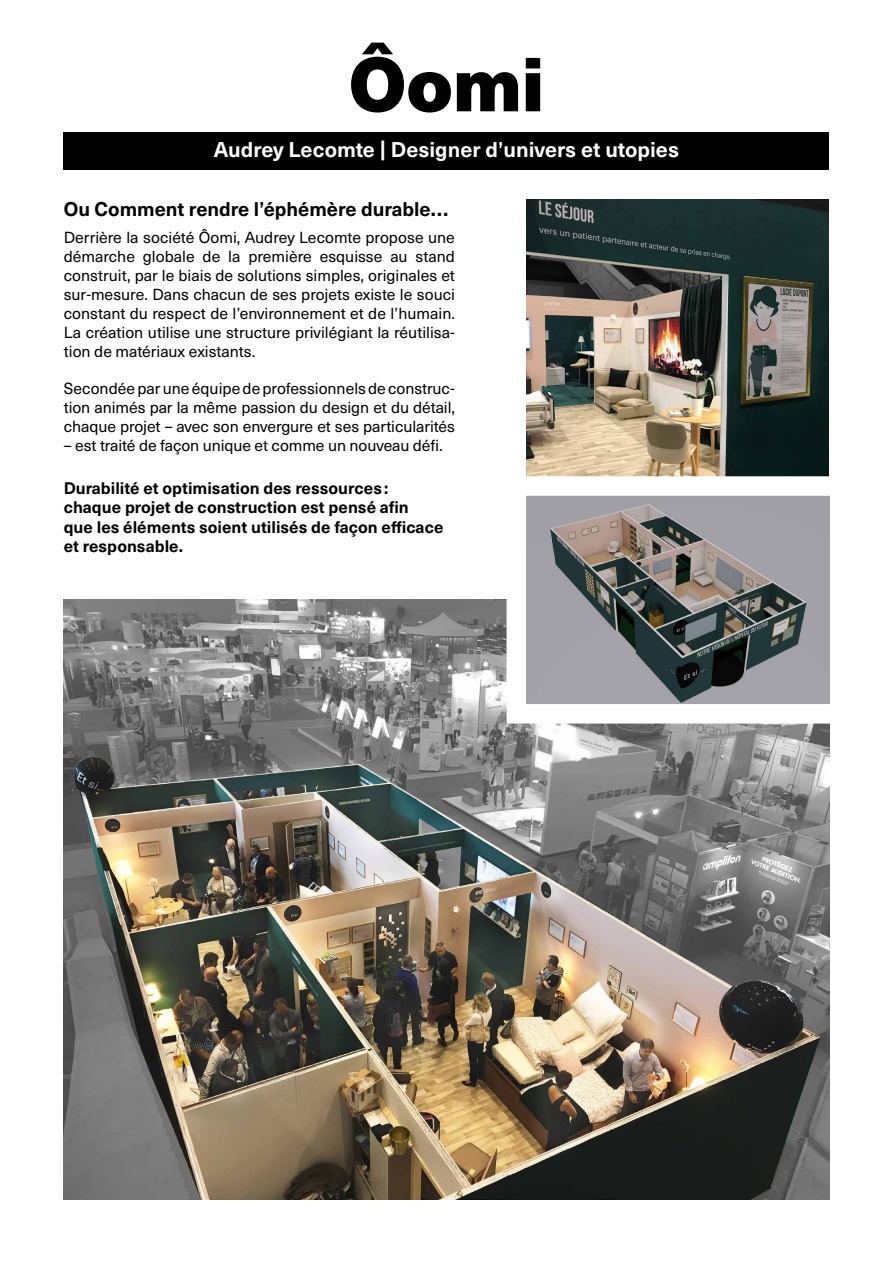
<style>
.page{position:relative;width:893px;height:1263px;background:#fff}
.page>*{position:absolute;margin:0;border:0;box-sizing:border-box;transform-origin:0 0}
.t1{font:900 75px "Neue Haas Unica Pro";color:#000}
.t2{font:700 21px "Neue Haas Unica Pro";color:#fff}
.t3{font:700 19.5px "Neue Haas Unica Pro";color:#000}
.t4{font:700 16.5px/19.5px "Neue Haas Unica Pro";color:#000}
.t5{font:15.75px/18.9px "Neue Haas Unica Pro";letter-spacing:-.005em;color:#000;text-align:justify}
</style>
<div class="page">
<div style="left:64px;top:133px;width:765px;height:37px;background:#000"></div>
<img style="left:64px;top:600px;width:765px;height:599px">
<img style="left:526px;top:200px;width:302px;height:276px">
<img style="left:528px;top:497px;width:300px;height:205px">
<div style="left:507px;top:476px;width:342px;height:247px;border:20px solid #fff"></div>
<h1 class="t1" style="left:349px;top:37px;width:197px">Ôomi</h1>
<h2 class="t2" style="left:214px;top:137px;width:466px">Audrey Lecomte | Designer d’univers et utopies</h2>
<p class="t3" style="left:64px;top:197px;width:386px">Ou Comment rendre l’éphémère durable…</p>
<p class="t5" style="left:64px;top:228px;width:393px">Derrière la société Ôomi, Audrey Lecomte propose une démarche globale de la première esquisse au stand construit, par le biais de solutions simples, originales et sur-mesure. Dans chacun de ses projets existe le souci constant du respect de l’environnement et de l’humain.<br>La création utilise une structure privilégiant la réutilisa&shy;tion de matériaux existants.</p>
<p class="t5" style="left:64px;top:380px;width:393px">Secondée par une équipe de professionnels de construc&shy;tion animés par la même passion du design et du détail, chaque projet – avec son envergure et ses particularités</p>
<p class="t5" style="left:64px;top:436px;width:380px">– est traité de façon unique et comme un nouveau défi.</p>
<p class="t4" style="left:64px;top:478px;width:381px">Durabilité et optimisation des ressources: chaque projet de construction est pensé afin<br>que les éléments soient utilisés de façon efficace et responsable.</p>
</div>
